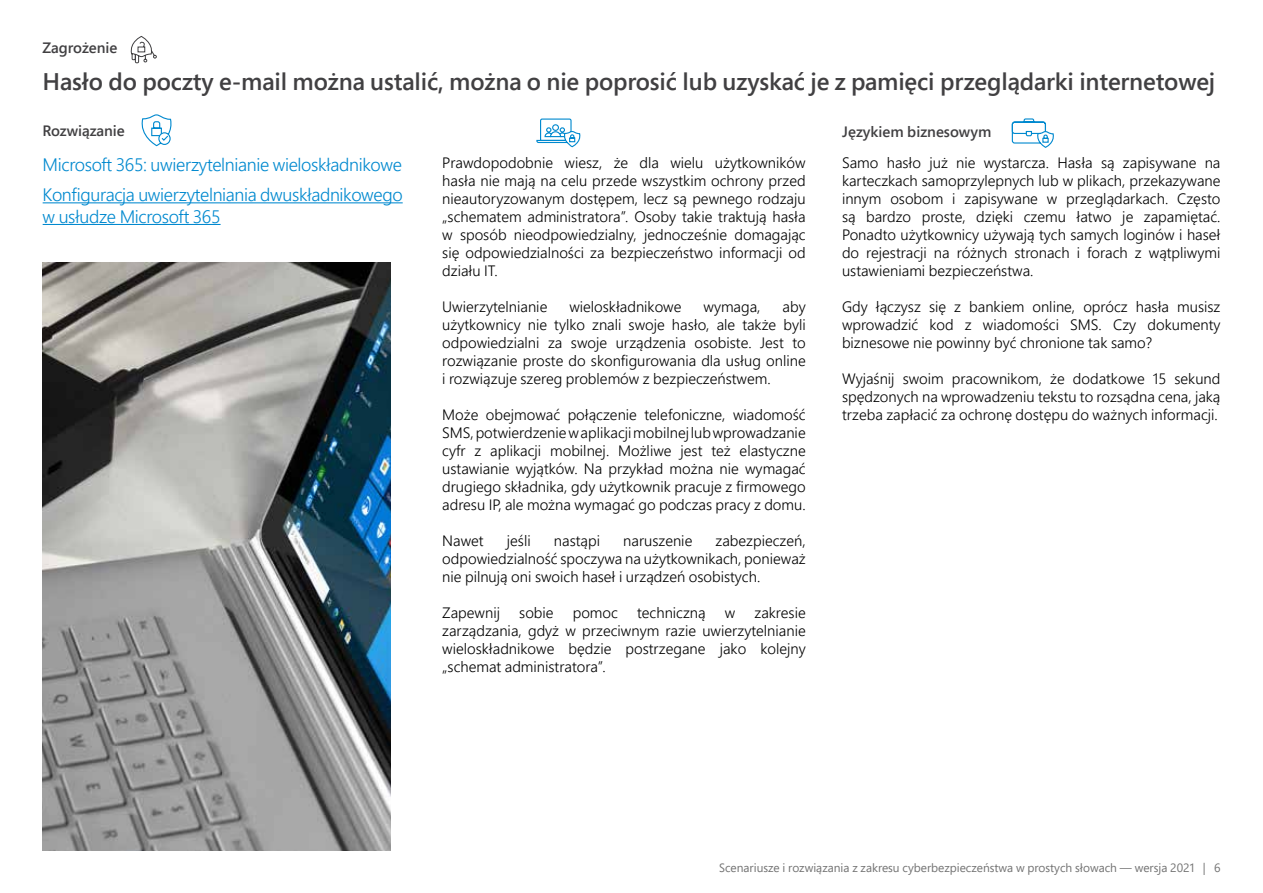
<style>
.page{position:relative;width:1263px;height:893px;background:#fff}
.page>*{position:absolute;margin:0;border:0;box-sizing:border-box;transform-origin:0 0}
.t1{font:600 24px "Segoe Pro";letter-spacing:-.005em;color:#414042}
.t2{font:300 18px/30.6px "Segoe Pro";letter-spacing:-.02em;color:#0089cf}
.t3{font:300 15px/18px "Segoe Pro";color:#000;text-align:justify}
.t4{font:600 15px "Segoe Pro";color:#414042}
.t5{font:12px "Segoe Pro";color:#737373}
</style>
<div class="page">
<svg style="left:141px;top:114px;width:31px;height:33px"></svg>
<svg style="left:536px;top:118px;width:45px;height:30px"></svg>
<svg style="left:1011px;top:118px;width:43px;height:30px"></svg>
<svg style="left:130px;top:36px;width:27px;height:28px"></svg>
<img style="left:43px;top:263px;width:347px;height:587px">
<hr style="left:43px;top:202px;width:360px;height:1px;background:#0089cf">
<hr style="left:43px;top:224px;width:178px;height:1px;background:#0089cf">
<p class="t4" style="left:43px;top:38px;width:76px">Zagrożenie</p>
<h1 class="t1" style="left:43px;top:65px;width:1174px">Hasło do poczty e-mail można ustalić, można o nie poprosić lub uzyskać je z pamięci przeglądarki internetowej</h1>
<p class="t4" style="left:43px;top:121px;width:84px">Rozwiązanie</p>
<p class="t4" style="left:842px;top:122px;width:151px">Językiem biznesowym</p>
<p class="t2" style="left:43px;top:149px;width:362px">Microsoft 365: uwierzytelnianie wieloskładnikowe<br>Konfiguracja uwierzytelniania dwuskładnikowego</p>
<p class="t2" style="left:43px;top:201px;width:179px">w usłudze Microsoft 365</p>
<p class="t3" style="left:442px;top:154px;width:365px">Prawdopodobnie wiesz, że dla wielu użytkowników hasła nie mają na celu przede wszystkim ochrony przed nieautoryzowanym dostępem, lecz są pewnego rodzaju „schematem administratora”. Osoby takie traktują hasła w sposób nieodpowiedzialny, jednocześnie domagając się odpowiedzialności za bezpieczeństwo informacji od działu IT.</p>
<p class="t3" style="left:442px;top:298px;width:107px">Uwierzytelnianie</p>
<p class="t3" style="left:569px;top:298px;width:114px">wieloskładnikowe</p>
<p class="t3" style="left:703px;top:298px;width:59px">wymaga,</p>
<p class="t3" style="left:442px;top:298px;width:365px;text-indent:340px">aby użytkownicy nie tylko znali swoje hasło, ale także byli odpowiedzialni za swoje urządzenia osobiste. Jest to rozwiązanie proste do skonfigurowania dla usług online i rozwiązuje szereg problemów z bezpieczeństwem.</p>
<p class="t3" style="left:442px;top:406px;width:365px">Może obejmować połączenie telefoniczne, wiadomość SMS, potwierdzenie w aplikacji mobilnej lub wprowadzanie cyfr z aplikacji mobilnej. Możliwe jest też elastyczne ustawianie wyjątków. Na przykład można nie wymagać drugiego składnika, gdy użytkownik pracuje z firmowego adresu IP, ale można wymagać go podczas pracy z domu.</p>
<p class="t3" style="left:442px;top:532px;width:43px">Nawet</p>
<p class="t3" style="left:507px;top:532px;width:25px">jeśli</p>
<p class="t3" style="left:554px;top:532px;width:48px">nastąpi</p>
<p class="t3" style="left:623px;top:532px;width:71px">naruszenie</p>
<p class="t3" style="left:442px;top:532px;width:365px;text-indent:273px">zabezpieczeń, odpowiedzialność spoczywa na użytkownikach, ponieważ nie pilnują oni swoich haseł i urządzeń osobistych.</p>
<p class="t3" style="left:442px;top:604px;width:59px">Zapewnij</p>
<p class="t3" style="left:519px;top:604px;width:36px">sobie</p>
<p class="t3" style="left:573px;top:604px;width:47px">pomoc</p>
<p class="t3" style="left:637px;top:604px;width:70px">techniczną</p>
<p class="t3" style="left:725px;top:604px;width:12px">w</p>
<p class="t3" style="left:442px;top:604px;width:365px;text-indent:312px">zakresie zarządzania, gdyż w przeciwnym razie uwierzytelnianie wieloskładnikowe będzie postrzegane jako kolejny „schemat administratora”.</p>
<p class="t3" style="left:842px;top:154px;width:380px">Samo hasło już nie wystarcza. Hasła są zapisywane na karteczkach samoprzylepnych lub w plikach, przekazywane innym osobom i zapisywane w przeglądarkach. Często są bardzo proste, dzięki czemu łatwo je zapamiętać.<br>Ponadto użytkownicy używają tych samych loginów i haseł do rejestracji na różnych stronach i forach z wątpliwymi ustawieniami bezpieczeństwa.</p>
<p class="t3" style="left:842px;top:298px;width:380px">Gdy łączysz się z bankiem online, oprócz hasła musisz wprowadzić kod z wiadomości SMS. Czy dokumenty biznesowe nie powinny być chronione tak samo?</p>
<p class="t3" style="left:842px;top:370px;width:380px">Wyjaśnij swoim pracownikom, że dodatkowe 15 sekund spędzonych na wprowadzeniu tekstu to rozsądna cena, jaką trzeba zapłacić za ochronę dostępu do ważnych informacji.</p>
<p class="t5" style="left:719px;top:860px;width:503px">Scenariusze i rozwiązania z zakresu cyberbezpieczeństwa w prostych słowach — wersja 2021 | 6</p>
</div>
